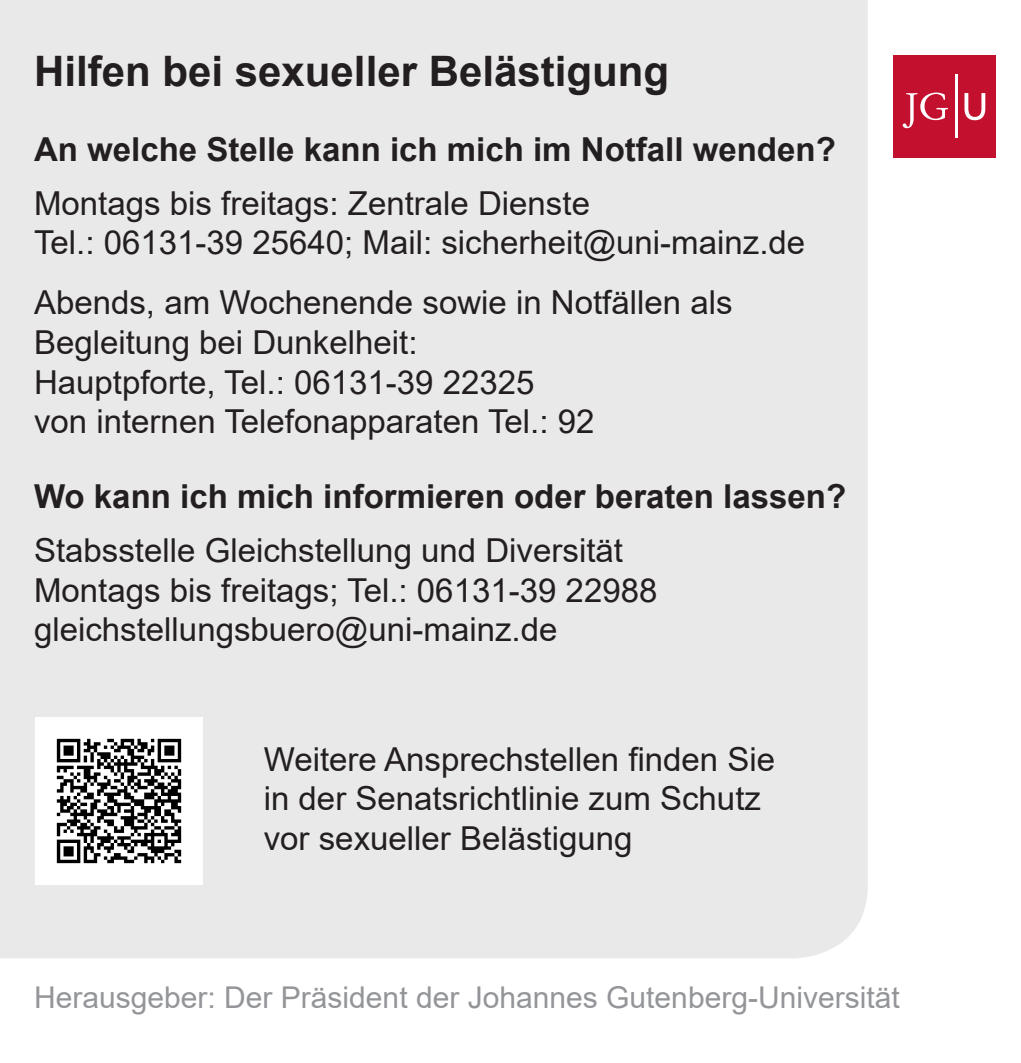
<style>
.page{position:relative;width:1021px;height:1063px;background:#fff}
.page>*{position:absolute;margin:0;border:0;box-sizing:border-box;transform-origin:0 0}
.t1{font:700 42px "Arial";color:#231f20}
.t2{font:33px/39.6px "Arial";color:#231f20}
.t3{font:700 33px "Arial";color:#231f20}
.t4{font:30px "Arial";color:#939598}
</style>
<div class="page">
<div style="left:0;top:0;width:867px;height:958px;background:#e9e9ea"></div>
<img style="left:35px;top:717px;width:168px;height:167px">
<div style="left:893px;top:55px;width:102px;height:102px;background:#c3102e"></div>
<svg style="left:902px;top:93px;width:46px;height:35px"></svg>
<svg style="left:964px;top:93px;width:21px;height:27px"></svg>
<hr style="left:955px;top:74px;width:2px;height:63px;background:#fff">
<p class="t1" style="left:34px;top:42px;width:636px">Hilfen bei sexueller Belästigung</p>
<p class="t3" style="left:34px;top:126px;width:803px">An welche Stelle kann ich mich im Notfall wenden?</p>
<p class="t2" style="left:34px;top:183px;width:772px">Montags bis freitags: Zentrale Dienste<br>Tel.: 06131-39 25640; Mail: sicherheit@uni-mainz.de</p>
<p class="t2" style="left:34px;top:283px;width:700px">Abends, am Wochenende sowie in Notfällen als Begleitung bei Dunkelheit:<br>Hauptpforte, Tel.: 06131-39 22325<br>von internen Telefonapparaten Tel.: 92</p>
<p class="t3" style="left:34px;top:473px;width:813px">Wo kann ich mich informieren oder beraten lassen?</p>
<p class="t2" style="left:34px;top:531px;width:625px">Stabsstelle Gleichstellung und Diversität<br>Montags bis freitags; Tel.: 06131-39 22988 gleichstellungsbuero@uni-mainz.de</p>
<p class="t2" style="left:264px;top:739px;width:513px">Weitere Ansprechstellen finden Sie in der Senatsrichtlinie zum Schutz vor sexueller Belästigung</p>
<p class="t4" style="left:34px;top:977px;width:867px">Herausgeber: Der Präsident der Johannes Gutenberg-Universität</p>
</div>
